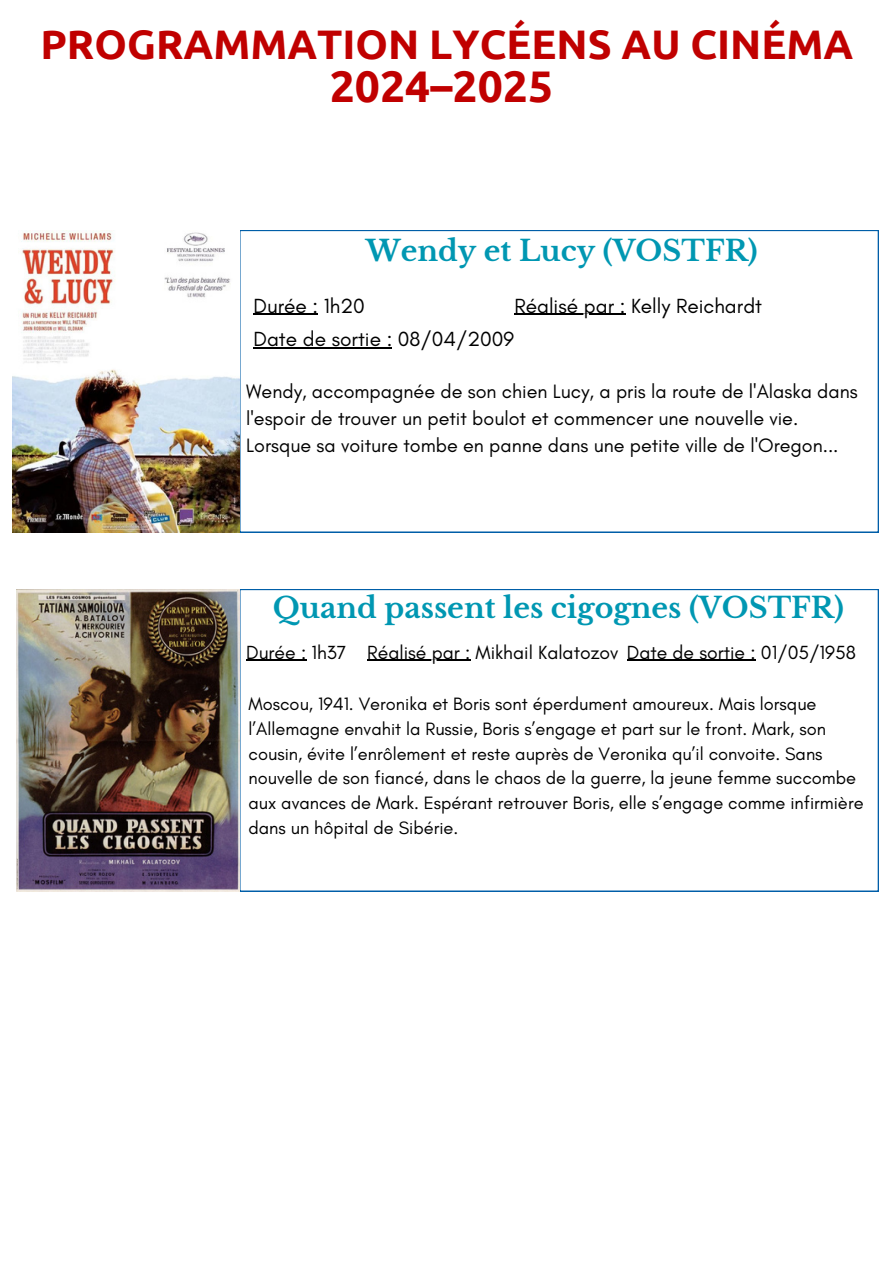
<style>
.page{position:relative;width:894px;height:1264px;background:#fff}
.page>*{position:absolute;margin:0;border:0;box-sizing:border-box;transform-origin:0 0}
.t1{font:700 44.25px "Ubuntu";color:#c00000}
.t2{font:700 41.25px "Ubuntu";color:#c00000}
.t3{font:700 28.5px "Libre Baskerville";color:#0097b2}
.t4{font:20.85px "Glacial Indifference";color:#000}
.t5{font:19.65px/27px "Glacial Indifference";color:#000}
.t6{font:19.35px "Glacial Indifference";color:#000}
.t7{font:18.3px/24.8px "Glacial Indifference";color:#000}
</style>
<div class="page">
<svg style="left:240px;top:230px;width:638px;height:302px"></svg>
<svg style="left:239px;top:589px;width:639px;height:302px"></svg>
<img style="left:12px;top:230px;width:228px;height:303px">
<img style="left:17px;top:589px;width:222px;height:302px">
<hr style="left:253px;top:314px;width:65px;height:1px;background:#000">
<hr style="left:253px;top:347px;width:139px;height:1px;background:#000">
<hr style="left:514px;top:314px;width:111px;height:1px;background:#000">
<hr style="left:246px;top:659px;width:60px;height:2px;background:#000">
<hr style="left:626px;top:659px;width:129px;height:2px;background:#000">
<hr style="left:367px;top:659px;width:103px;height:2px;background:#000">
<h3 class="t2" style="left:40px;top:20px;width:814px">PROGRAMMATION LYCÉENS AU CINÉMA</h3>
<p class="t1" style="left:330px;top:60px;width:225px">2024–2025</p>
<p class="t3" style="left:365px;top:233px;width:393px">Wendy et Lucy (VOSTFR)</p>
<h2 class="t4" style="left:253px;top:293px;width:113px">Durée : 1h20</h2>
<h3 class="t4" style="left:514px;top:293px;width:249px">Réalisé par : Kelly Reichardt</h3>
<h3 class="t4" style="left:253px;top:326px;width:262px">Date de sortie : 08/04/2009</h3>
<h3 class="t5" style="left:246px;top:377px;width:613px">Wendy, accompagnée de son chien Lucy, a pris la route de l'Alaska dans l'espoir de trouver un petit boulot et commencer une nouvelle vie.<br>Lorsque sa voiture tombe en panne dans une petite ville de l'Oregon...</h3>
<h3 class="t3" style="left:273px;top:590px;width:572px">Quand passent les cigognes (VOSTFR)</h3>
<p class="t6" style="left:246px;top:640px;width:102px">Durée : 1h37</p>
<h2 class="t7" style="left:248px;top:691px;width:616px">Moscou, 1941. Veronika et Boris sont éperdument amoureux. Mais lorsque l’Allemagne envahit la Russie, Boris s’engage et part sur le front. Mark, son cousin, évite l’enrôlement et reste auprès de Veronika qu’il convoite. Sans nouvelle de son fiancé, dans le chaos de la guerre, la jeune femme succombe aux avances de Mark. Espérant retrouver Boris, elle s’engage comme infirmière dans un hôpital de Sibérie.</h2>
<h3 class="t6" style="left:367px;top:640px;width:490px">Réalisé par : Mikhail Kalatozov Date de sortie : 01/05/1958</h3>
</div>
